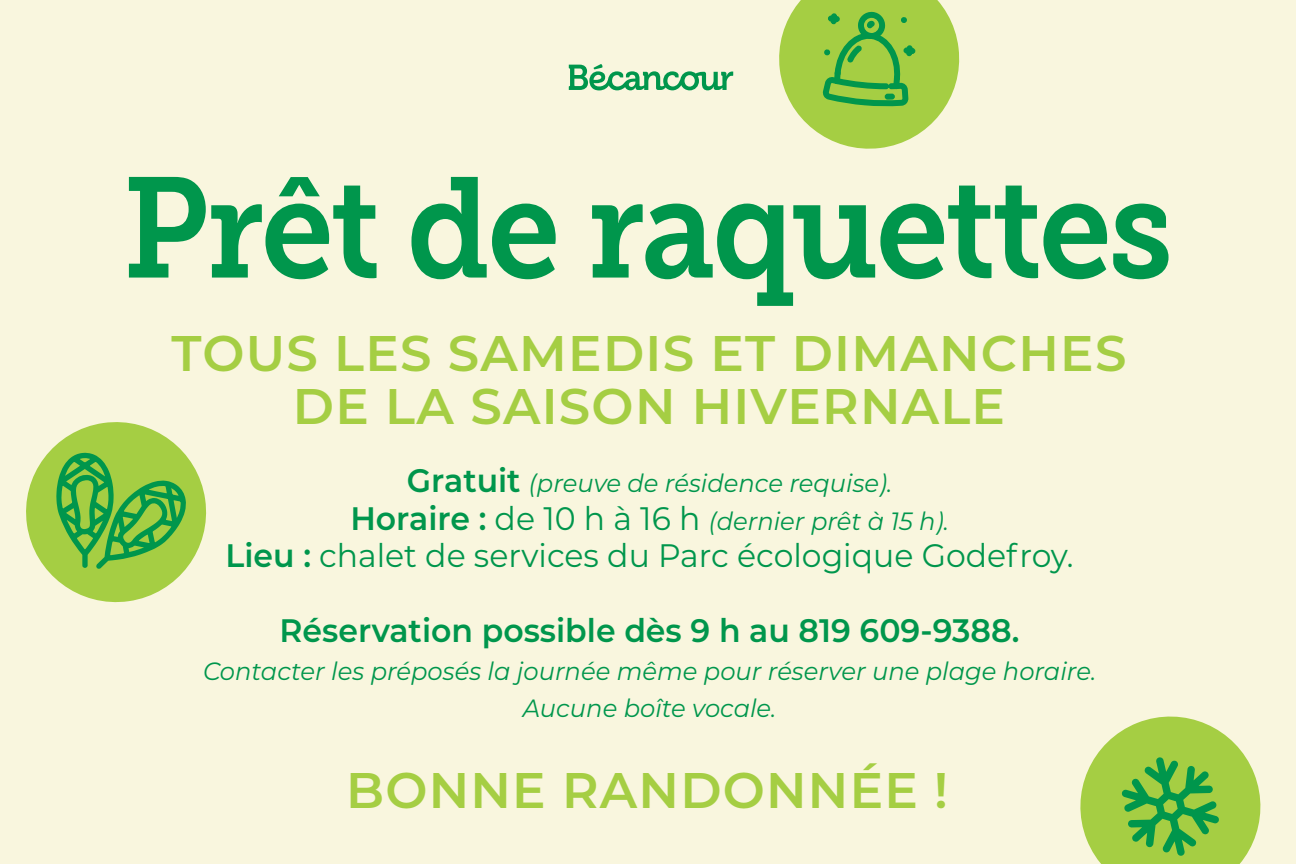
<style>
.page{position:relative;width:1296px;height:864px;background:#f9f6de}
.page>*{position:absolute;margin:0;border:0;box-sizing:border-box;transform-origin:0 0}
.t1{font:141.75px "Museo Slab 700";letter-spacing:-.025em;color:#00964c;scale:.92 1}
.t2{font:600 50px/52.5px "Montserrat";letter-spacing:.025em;color:#a5ce43;text-align:center}
.t3{font:32.5px "Montserrat";color:#00964c}
.t4{font:600 32.5px "Montserrat";color:#00964c}
.t5{font:italic 25px/37.5px "Montserrat";color:#00964c;text-align:center}
.s1{font-weight:600;font-style:normal;font-size:32.5px}
.s2{font-style:normal;font-size:32.5px}
.s3{font-weight:600}
</style>
<div class="page">
<svg style="left:1068px;top:705px;width:204px;height:159px;background:#acd474"></svg>
<svg style="left:774px;top:0;width:190px;height:154px;background:#aad267"></svg>
<svg style="left:20px;top:0;width:192px;height:698px;background:#e2ecc1"></svg>
<svg style="left:569px;top:64px;width:164px;height:26px;background:#93cea2"></svg>
<h1 class="t1" style="left:122px;top:148px;width:1144px">Prêt de raquettes</h1>
<h2 class="t2" style="left:172px;top:325px;width:956px">TOUS LES SAMEDIS ET DIMANCHES<br>DE LA SAISON HIVERNALE</h2>
<p class="t5" style="left:350px;top:464px;width:600px"><span class="s1">Gratuit</span> (preuve de résidence requise).<br><span class="s1">Horaire :</span> <span class="s2">de 10 h à 16 h</span> (dernier prêt à 15 h).</p>
<h3 class="t3" style="left:226px;top:534px;width:850px"><span class="s3">Lieu :</span> chalet de services du Parc écologique Godefroy.</h3>
<h3 class="t4" style="left:280px;top:608px;width:741px">Réservation possible dès 9 h au 819 609-9388.</h3>
<p class="t5" style="left:203px;top:651px;width:895px">Contacter les préposés la journée même pour réserver une plage horaire.<br>Aucune boîte vocale.</p>
<h2 class="t2" style="left:346px;top:761px;width:604px">BONNE RANDONNÉE !</h2>
</div>
